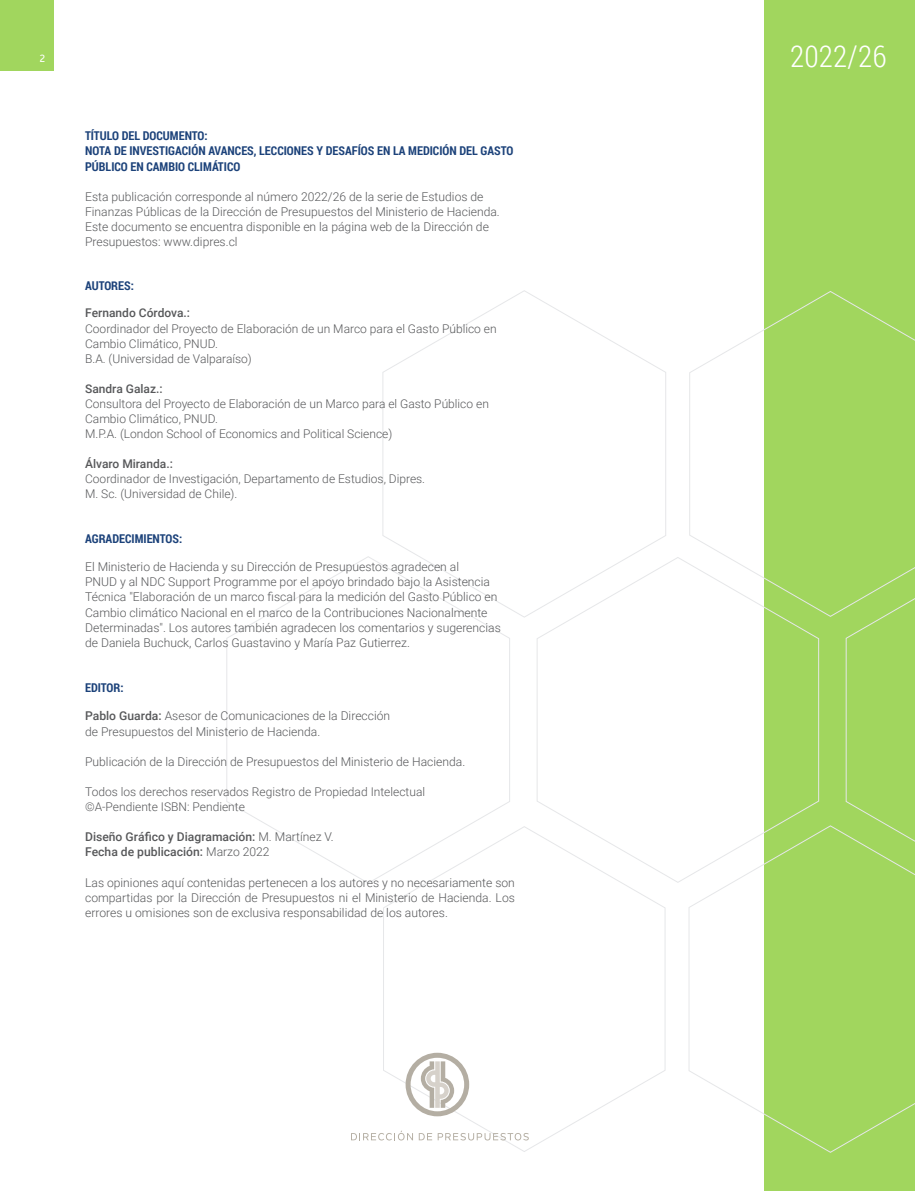
<style>
.page{position:relative;width:915px;height:1191px;background:#fff}
.page>*{position:absolute;margin:0;border:0;box-sizing:border-box;transform-origin:0 0}
.t1{font:300 30px "Roboto Condensed";letter-spacing:.005em;color:#fff}
.TEXTO{font:300 12.15px/15.1px "Roboto";color:#57585a}
.titulo{font:300 12.15px/15.1px "Roboto";color:#57585a}
.titulo-2{font:700 12.15px/15.1px "Roboto Condensed";color:#1c427a}
.TEXTO-2{font:500 12.15px "Roboto";color:#57585a}
.TEXTO-3{font:300 12px/15px "Roboto";color:#57585a}
.TEXTO-4{font:500 12px "Roboto";color:#57585a}
.t2{font:500 10.5px "Nolan Next";color:#fff}
.s1{font-weight:500}
.s2{font-weight:300}
</style>
<div class="page">
<div style="left:0;top:0;width:54px;height:70px;background:#a1d65e"></div>
<div style="left:764px;top:0;width:150px;height:1191px;background:#a1d65e"></div>
<svg style="left:382px;top:826px;width:283px;height:326px"></svg>
<svg style="left:382px;top:290px;width:284px;height:328px"></svg>
<svg style="left:536px;top:556px;width:283px;height:327px"></svg>
<svg style="left:226px;top:556px;width:284px;height:328px"></svg>
<svg style="left:687px;top:825px;width:227px;height:328px"></svg>
<svg style="left:688px;top:291px;width:226px;height:326px"></svg>
<svg style="left:844px;top:556px;width:70px;height:328px"></svg>
<svg style="left:351px;top:1130px;width:177px;height:10px"></svg>
<svg style="left:405px;top:1052px;width:64px;height:64px"></svg>
<p class="t2" style="left:39px;top:52px;width:8px">2</p>
<p class="t1" style="left:789px;top:35px;width:98px">2022/26</p>
<p class="titulo-2" style="left:85px;top:128px;width:124px">TÍTULO DEL DOCUMENTO:</p>
<p class="titulo-2" style="left:85px;top:143px;width:430px">NOTA DE INVESTIGACIÓN AVANCES, LECCIONES Y DESAFÍOS EN LA MEDICIÓN DEL GASTO<br>PÚBLICO EN CAMBIO CLIMÁTICO</p>
<p class="titulo" style="left:85px;top:189px;width:416px">Esta publicación corresponde al número 2022/26 de la serie de Estudios de Finanzas Públicas de la Dirección de Presupuestos del Ministerio de Hacienda.<br>Este documento se encuentra disponible en la página web de la Dirección de Presupuestos: www.dipres.cl</p>
<p class="titulo-2" style="left:85px;top:277px;width:50px">AUTORES:</p>
<p class="TEXTO-4" style="left:85px;top:305px;width:106px">Fernando Córdova.:</p>
<p class="TEXTO-3" style="left:85px;top:320px;width:413px">Coordinador del Proyecto de Elaboración de un Marco para el Gasto Público en<br>Cambio Climático, PNUD.</p>
<p class="TEXTO-3" style="left:85px;top:350px;width:168px">B.A. (Universidad de Valparaíso)</p>
<p class="TEXTO-4" style="left:85px;top:380px;width:79px">Sandra Galaz.:</p>
<p class="TEXTO-3" style="left:85px;top:395px;width:405px">Consultora del Proyecto de Elaboración de un Marco para el Gasto Público en<br>Cambio Climático, PNUD.</p>
<p class="TEXTO-3" style="left:85px;top:425px;width:309px">M.P.A. (London School of Economics and Political Science)</p>
<p class="TEXTO-4" style="left:85px;top:455px;width:89px">Álvaro Miranda.:</p>
<p class="TEXTO-3" style="left:85px;top:470px;width:341px">Coordinador de Investigación, Departamento de Estudios, Dipres.</p>
<p class="TEXTO-3" style="left:85px;top:485px;width:154px">M. Sc. (Universidad de Chile).</p>
<p class="titulo-2" style="left:85px;top:530px;width:99px">AGRADECIMIENTOS:</p>
<p class="TEXTO" style="left:85px;top:559px;width:375px">El Ministerio de Hacienda y su Dirección de Presupuestos agradecen al</p>
<p class="TEXTO" style="left:85px;top:574px;width:417px">PNUD y al NDC Support Programme por el apoyo brindado bajo la Asistencia Técnica "Elaboración de un marco fiscal para la medición del Gasto Público en Cambio climático Nacional en el marco de la Contribuciones Nacionalmente Determinadas". Los autores también agradecen los comentarios y sugerencias de Daniela Buchuck, Carlos Guastavino y María Paz Gutierrez.</p>
<p class="titulo-2" style="left:85px;top:680px;width:40px">EDITOR:</p>
<p class="TEXTO" style="left:85px;top:708px;width:306px"><span class="s1">Pablo Guarda:</span> Asesor de Comunicaciones de la Dirección de Presupuestos del Ministerio de Hacienda.</p>
<p class="TEXTO" style="left:85px;top:753px;width:381px">Publicación de la Dirección de Presupuestos del Ministerio de Hacienda.</p>
<p class="TEXTO-3" style="left:85px;top:783px;width:341px">Todos los derechos reservados Registro de Propiedad Intelectual ©A-Pendiente ISBN: Pendiente</p>
<p class="TEXTO-2" style="left:85px;top:828px;width:250px">Diseño Gráfico y Diagramación: <span class="s2">M. Martínez V.</span></p>
<p class="TEXTO-2" style="left:85px;top:843px;width:186px">Fecha de publicación: <span class="s2">Marzo 2022</span></p>
<p class="TEXTO" style="left:85px;top:874px;width:431px;text-align:justify">Las opiniones aquí contenidas pertenecen a los autores y no necesariamente son compartidas por la Dirección de Presupuestos ni el Ministerio de Hacienda. Los errores u omisiones son de exclusiva responsabilidad de los autores.</p>
</div>
